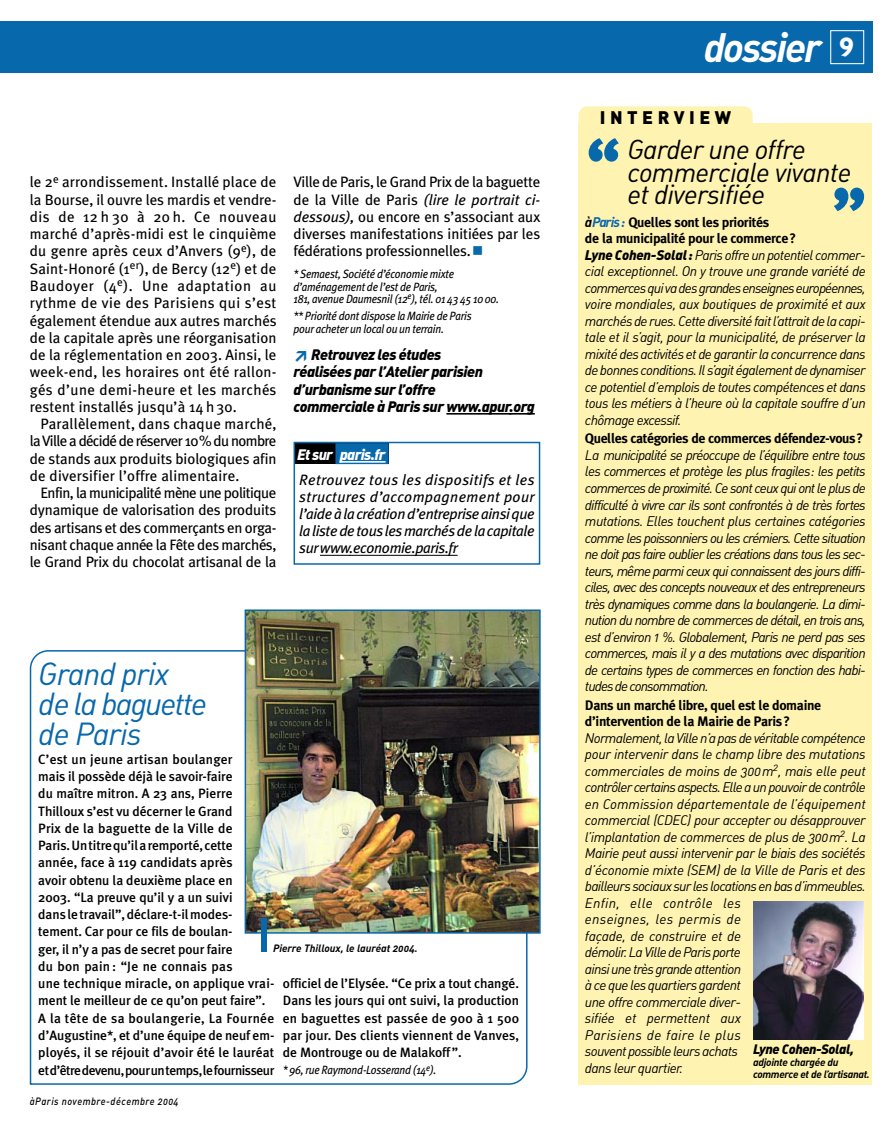
<style>
.page{position:relative;width:893px;height:1127px;background:#fff}
.page>*{position:absolute;margin:0;border:0;box-sizing:border-box;transform-origin:0 0}
.t1{font:75px "Meta Plus";color:#0868ac}
.t2{font:40.5px "DIN Bold Italic Alt";letter-spacing:-.05em;color:#fff}
.t3{font:31.5px/30px "DIN Regular Italic Alt";letter-spacing:-.03em;color:#0868ac}
.t4{font:27px/22.5px "DIN Regular Italic Alt";letter-spacing:-.025em;color:#000}
.t5{font:18px "DIN Black Alternate";letter-spacing:.25em;color:#000}
.t6{font:15px/17.2px "Meta Plus";color:#000;text-align:justify}
.t7{font:italic 15px/17px "Meta Plus";letter-spacing:-.025em;color:#000;text-align:justify}
.t8{font:15px/17.2px "DIN Black Italic Alt";letter-spacing:-.03em;color:#000}
.t9{font:15px "DIN Black Italic Alt";letter-spacing:-.045em;color:#fff}
.t10{font:13.8px/16.5px "DIN Regular Italic Alt";letter-spacing:-.04em;color:#000;text-align:justify}
.t11{font:700 13.8px/16.5px "Meta Plus";letter-spacing:-.025em;color:#000}
.t12{font:500 13.5px/17.2px "Meta Plus";letter-spacing:-.005em;color:#000}
.t13{font:13.5px "DIN Black Italic Alt";letter-spacing:-.03em;color:#000}
.t14{font:italic 12px/12.8px "Meta Plus";letter-spacing:-.02em;color:#000;scale:.9 1}
.t15{font:10.5px/12px "DIN Bold Italic Alt";letter-spacing:-.025em;color:#000}
.t16{font:10.5px "DIN Bold Italic Alt";letter-spacing:-.005em;color:#000}
.t17{font:10.5px "DIN Medium Italic Alt";letter-spacing:.055em;color:#000;scale:.9 1}
.s1{font-style:italic}
.s2{color:#0868ac}
.s3{font-family:"Agenda";font-weight:700;font-size:28.5px}
.s4{font-family:"DIN Bold Italic Alt";font-weight:400}
.s5{font-family:"DIN Bold Italic Alt";font-weight:400;color:#0868ac}
.s6{font-family:"DIN Black Italic Alt"}
</style>
<div class="page">
<svg style="left:30px;top:650px;width:497px;height:434px"></svg>
<div style="left:0;top:21px;width:872px;height:51px;background:#0868ac"></div>
<div style="left:830px;top:30px;width:34px;height:34px;border:1px solid #fff"></div>
<div style="left:578px;top:106px;width:174px;height:34px;background:#fef3b1;border-radius:9px"></div>
<div style="left:578px;top:123px;width:294px;height:961px;background:#fef3b1"></div>
<img style="left:753px;top:901px;width:110px;height:138px">
<hr style="left:446px;top:413px;width:32px;height:1px;background:#000">
<hr style="left:478px;top:413px;width:33px;height:1px;background:#000">
<svg style="left:511px;top:413px;width:24px;height:1px"></svg>
<div style="left:244px;top:662px;width:265px;height:314px;background:#fff"></div>
<img style="left:247px;top:612px;width:290px;height:318px">
<div style="left:244px;top:609px;width:296px;height:324px;border:2px solid #0868ac"></div>
<div style="left:261px;top:918px;width:6px;height:34px;background:#0868ac"></div>
<hr style="left:320px;top:555px;width:30px;height:1px;background:#000">
<hr style="left:349px;top:555px;width:108px;height:1px;background:#000">
<div style="left:295px;top:443px;width:93px;height:21px;background:#000"></div>
<div style="left:335px;top:443px;width:53px;height:21px;background:#0868ac"></div>
<hr style="left:340px;top:461px;width:45px;height:1px;background:#fff">
<div style="left:293px;top:442px;width:247px;height:122px;border:2px solid #0868ac"></div>
<p class="t6" style="left:30px;top:174px;width:248px">le 2<sup>e</sup> arrondissement. Installé place de la Bourse, il ouvre les mardis et vendre&shy;dis de 12 h 30 à 20 h. Ce nouveau marché d’après-midi est le cinquième du genre après ceux d’Anvers (9<sup>e</sup>), de Saint-Honoré (1<sup>er</sup>), de Bercy (12<sup>e</sup>) et de Baudoyer (4<sup>e</sup>). Une adaptation au rythme de vie des Parisiens qui s’est également étendue aux autres marchés de la capitale après une réorganisation de la réglementation en 2003. Ainsi, le week-end, les horaires ont été rallon&shy;gés d’une demi-heure et les marchés restent installés jusqu’à 14 h 30.</p>
<p class="t6" style="left:30px;top:416px;width:248px;text-indent:11px">Parallèlement, dans chaque marché, la Ville a décidé de réserver 10% du nombre de stands aux produits biologiques afin de diversifier l’offre alimentaire.</p>
<p class="t6" style="left:30px;top:485px;width:248px;text-indent:11px">Enfin, la municipalité mène une politique dynamique de valorisation des produits des artisans et des commerçants en orga&shy;nisant chaque année la Fête des marchés, le Grand Prix du chocolat artisanal de la</p>
<p class="t6" style="left:293px;top:174px;width:248px">Ville de Paris, le Grand Prix de la baguette de la Ville de Paris <span class="s1">(lire le portrait ci&shy;dessous),</span> ou encore en s’associant aux diverses manifestations initiées par les fédérations professionnelles.</p>
<p class="t14" style="left:293px;top:268px;width:230px">* Semaest, Société d’économie mixte d’aménagement de l’est de Paris,<br>181, avenue Daumesnil (12<sup>e</sup>), tél. 01 43 45 10 00.</p>
<p class="t14" style="left:293px;top:310px;width:199px">** Priorité dont dispose la Mairie de Paris pour acheter un local ou un terrain.</p>
<p class="t8" style="left:293px;top:347px;width:243px"><span class="s2">&gt;</span> Retrouvez les études<br>réalisées par l’Atelier parisien d’urbanisme sur l’offre<br>commerciale à Paris sur www.apur.org</p>
<p class="t9" style="left:297px;top:449px;width:90px">Et sur paris.fr</p>
<p class="t7" style="left:299px;top:472px;width:237px">Retrouvez tous les dispositifs et les structures d’accompagnement pour l’aide à la création d’entreprise ainsi que la liste de tous les marchés de la capitale sur www.economie.paris.fr</p>
<h3 class="t3" style="left:38px;top:663px;width:170px">Grand prix de la baguette de Paris</h3>
<p class="t12" style="left:38px;top:751px;width:237px">C’est un jeune artisan boulanger<br>mais il possède déjà le savoir-faire<br>du maître mitron. A 23 ans, Pierre Thilloux s’est vu décerner le Grand<br>Prix de la baguette de la Ville de<br>Paris. Un titre qu’il a remporté, cette année, face à 119 candidats après<br>avoir obtenu la deuxième place en<br>2003. “La preuve qu’il y a un suivi<br>dans le travail”, déclare-t-il modes&shy;tement. Car pour ce fils de boulan-<br>ger, il n’y a pas de secret pour faire<br>du bon pain : “Je ne connais pas<br>une technique miracle, on applique vrai&shy;ment le meilleur de ce qu’on peut faire”.<br>A la tête de sa boulangerie, La Fournée d’Augustine*, et d’une équipe de neuf em&shy;ployés, il se réjouit d’avoir été le lauréat et d’être devenu, pour un temps, le fournisseur</p>
<p class="t16" style="left:273px;top:944px;width:146px">Pierre Thilloux, le lauréat 2004.</p>
<p class="t12" style="left:283px;top:975px;width:238px;text-align:justify">officiel de l’Elysée. “Ce prix a tout changé.<br>Dans les jours qui ont suivi, la production en baguettes est passée de 900 à 1 500 par jour. Des clients viennent de Vanves, de Montrouge ou de Malakoff”.</p>
<p class="t14" style="left:283px;top:1064px;width:172px">* 96, rue Raymond-Losserand (14<sup>e</sup>).</p>
<p class="t17" style="left:30px;top:1097px;width:167px">àParis novembre-décembre 2004</p>
<h2 class="t2" style="left:703px;top:33px;width:152px">dossier <span class="s3">9</span></h2>
<h3 class="t5" style="left:600px;top:111px;width:133px">INTERVIEW</h3>
<h3 class="t4" style="left:627px;top:142px;width:226px">Garder une offre commerciale vivante et diversifiée</h3>
<p class="t11" style="left:585px;top:214px;width:213px"><span class="s4">à</span><span class="s5">Paris:</span> Quelles sont les priorités<br>de la municipalité pour le commerce?</p>
<p class="t10" style="left:585px;top:248px;width:282px"><span class="s6">Lyne Cohen-Solal:</span> Paris offre un potentiel commer&shy;cial exceptionnel. On y trouve une grande variété de commerces qui va des grandes enseignes européennes, voire mondiales, aux boutiques de proximité et aux marchés de rues. Cette diversité fait l’attrait de la capi&shy;tale et il s’agit, pour la municipalité, de préserver la mixité des activités et de garantir la concurrence dans de bonnes conditions. Il s’agit également de dynamiser ce potentiel d’emplois de toutes compétences et dans tous les métiers à l’heure où la capitale souffre d’un chômage excessif.</p>
<p class="t11" style="left:585px;top:431px;width:280px">Quelles catégories de commerces défendez-vous?</p>
<p class="t10" style="left:585px;top:448px;width:282px">La municipalité se préoccupe de l’équilibre entre tous les commerces et protège les plus fragiles: les petits commerces de proximité. Ce sont ceux qui ont le plus de difficulté à vivre car ils sont confrontés à de très fortes mutations. Elles touchent plus certaines catégories comme les poissonniers ou les crémiers. Cette situation ne doit pas faire oublier les créations dans tous les sec&shy;teurs, même parmi ceux qui connaissent des jours diffi&shy;ciles, avec des concepts nouveaux et des entrepreneurs très dynamiques comme dans la boulangerie. La dimi&shy;nution du nombre de commerces de détail, en trois ans, est d’environ 1 %. Globalement, Paris ne perd pas ses commerces, mais il y a des mutations avec disparition de certains types de commerces en fonction des habi&shy;tudes de consommation.</p>
<p class="t11" style="left:585px;top:697px;width:238px">Dans un marché libre, quel est le domaine d’intervention de la Mairie de Paris?</p>
<p class="t10" style="left:585px;top:731px;width:282px;text-align:left">Normalement, la Ville n’a pas de véritable compétence pour intervenir dans le champ libre des mutations commerciales de moins de 300m<sup>2</sup>, mais elle peut contrôler certains aspects. Elle a un pouvoir de contrôle en Commission départementale de l’équipement commercial (CDEC) pour accepter ou désapprouver l’implantation de commerces de plus de 300m<sup>2</sup>. La Mairie peut aussi intervenir par le biais des sociétés d’économie mixte (SEM) de la Ville de Paris et des bailleurs sociaux sur les locations en bas d’immeubles.<br>Enfin, elle contrôle les<br>enseignes, les permis de<br>façade, de construire et de<br>démolir. La Ville de Paris porte<br>ainsi une très grande attention<br>à ce que les quartiers gardent<br>une offre commerciale diver-<br>sifiée et permettent aux<br>Parisiens de faire le plus<br>souvent possible leurs achats<br>dans leur quartier.</p>
<h1 class="t1" style="left:586px;top:136px;width:36px">“</h1>
<h1 class="t1" style="left:831px;top:142px;width:37px">„</h1>
<p class="t13" style="left:753px;top:1044px;width:102px">Lyne Cohen-Solal,</p>
<p class="t15" style="left:753px;top:1057px;width:118px">adjointe chargée du commerce et de l’artisanat.</p>
</div>
